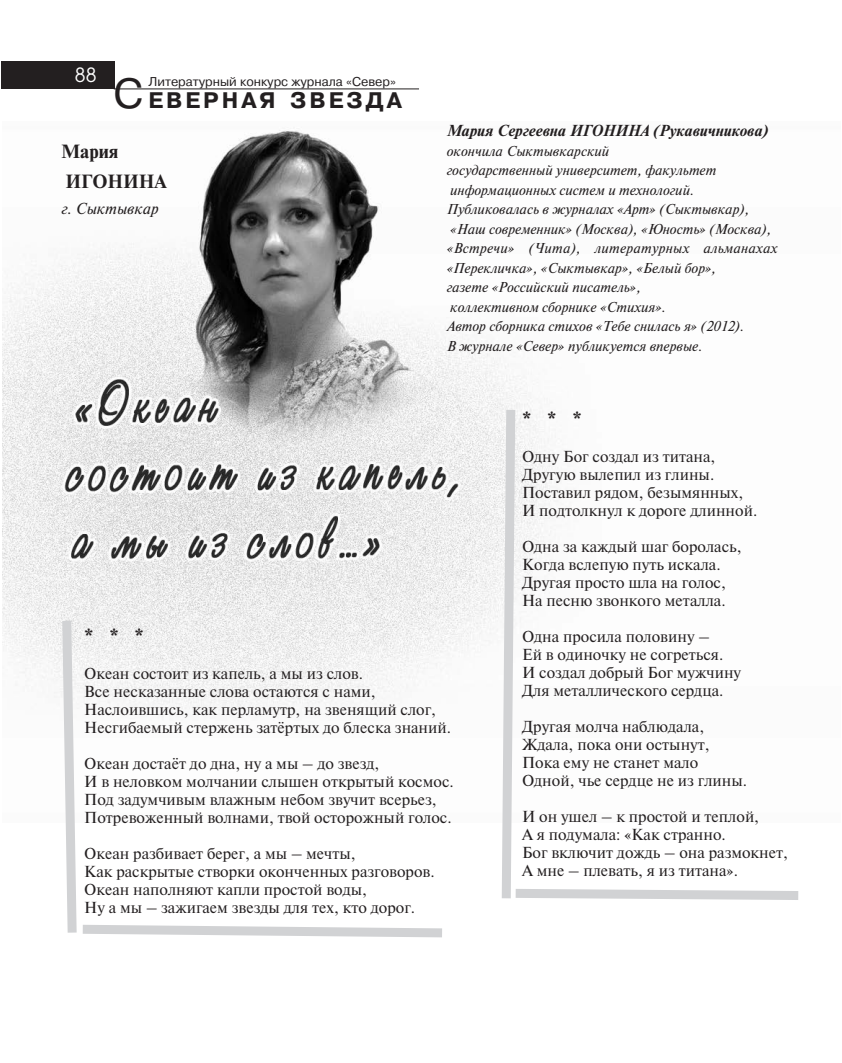
<style>
.page{position:relative;width:842px;height:1063px;background:#fff}
.page>*{position:absolute;margin:0;border:0;box-sizing:border-box;transform-origin:0 0}
.t1{font:700 22.5px "Pragmatica C";letter-spacing:.13em;color:#231f20}
.t2{font:19.5px "Avant Garde Gothic C";color:#fff}
.t3{font:700 18px/30px "Newton C";color:#231f20}
.t4{font:15px/18px "Newton C";color:#231f20}
.t5{font:italic 700 15px "Newton C";color:#231f20}
.t6{font:italic 15px "Newton C";color:#231f20}
.t7{font:italic 13.5px/19.5px "Newton C";color:#231f20}
.t8{font:12.75px "Pragmatica C";color:#231f20}
.s1{font-weight:400;font-size:42px}
</style>
<div class="page">
<div style="left:1px;top:62px;width:114px;height:27px;background:#231f20"></div>
<img style="left:3px;top:130px;width:542px;height:567px">
<svg style="left:497px;top:401px;width:302px;height:499px"></svg>
<svg style="left:58px;top:612px;width:393px;height:326px"></svg>
<hr style="left:114px;top:89px;width:305px;height:1px;background:#231f20">
<h2 class="t2" style="left:75px;top:64px;width:23px">88</h2>
<p class="t8" style="left:149px;top:74px;width:249px">Литературный конкурс журнала «Север»</p>
<h1 class="t1" style="left:114px;top:87px;width:290px"><span class="s1">С</span>ЕВЕРНАЯ ЗВЕЗДА</h1>
<p class="t3" style="left:61px;top:137px;width:107px">Мария<br>ИГОНИНА</p>
<p class="t6" style="left:61px;top:200px;width:99px">г. Сыктывкар</p>
<p class="t5" style="left:446px;top:122px;width:323px">Мария Сергеевна ИГОНИНА (Рукавичникова)</p>
<p class="t7" style="left:446px;top:141px;width:332px">окончила Сыктывкарский<br>государственный университет, факультет информационных систем и технологий.<br>Публиковалась в журналах «Арт» (Сыктывкар), «Наш современник» (Москва), «Юность» (Москва), «Встречи» (Чита), литературных альманахах «Перекличка», «Сыктывкар», «Белый бор»,<br>газете «Российский писатель»,<br>коллективном сборнике «Стихия».<br>Автор сборника стихов «Тебе снилась я» (2012).<br>В журнале «Север» публикуется впервые.</p>
<p class="t3" style="left:84px;top:621px;width:61px">***</p>
<p class="t4" style="left:84px;top:665px;width:368px">Океан состоит из капель, а мы из слов.<br>Все несказанные слова остаются с нами, Наслоившись, как перламутр, на звенящий слог, Несгибаемый стержень затёртых до блеска знаний.</p>
<p class="t4" style="left:84px;top:755px;width:371px">Океан достаёт до дна, ну а мы – до звезд,<br>И в неловком молчании слышен открытый космос.<br>Под задумчивым влажным небом звучит всерьез, Потревоженный волнами, твой осторожный голос.</p>
<p class="t4" style="left:84px;top:845px;width:352px">Океан разбивает берег, а мы – мечты,<br>Как раскрытые створки оконченных разговоров.<br>Океан наполняют капли простой воды,<br>Ну а мы – зажигаем звезды для тех, кто дорог.</p>
<p class="t3" style="left:522px;top:404px;width:61px">***</p>
<p class="t4" style="left:522px;top:448px;width:237px">Одну Бог создал из титана,<br>Другую вылепил из глины.<br>Поставил рядом, безымянных,<br>И подтолкнул к дороге длинной.</p>
<p class="t4" style="left:522px;top:538px;width:221px">Одна за каждый шаг боролась,<br>Когда вслепую путь искала.<br>Другая просто шла на голос,<br>На песню звонкого металла.</p>
<p class="t4" style="left:522px;top:628px;width:221px">Одна просила половину –<br>Ей в одиночку не согреться.<br>И создал добрый Бог мужчину<br>Для металлического сердца.</p>
<p class="t4" style="left:522px;top:718px;width:227px">Другая молча наблюдала,<br>Ждала, пока они остынут,<br>Пока ему не станет мало<br>Одной, чье сердце не из глины.</p>
<p class="t4" style="left:522px;top:808px;width:267px">И он ушел – к простой и теплой,<br>А я подумала: «Как странно.<br>Бог включит дождь – она размокнет,<br>А мне – плевать, я из титана».</p>
</div>
